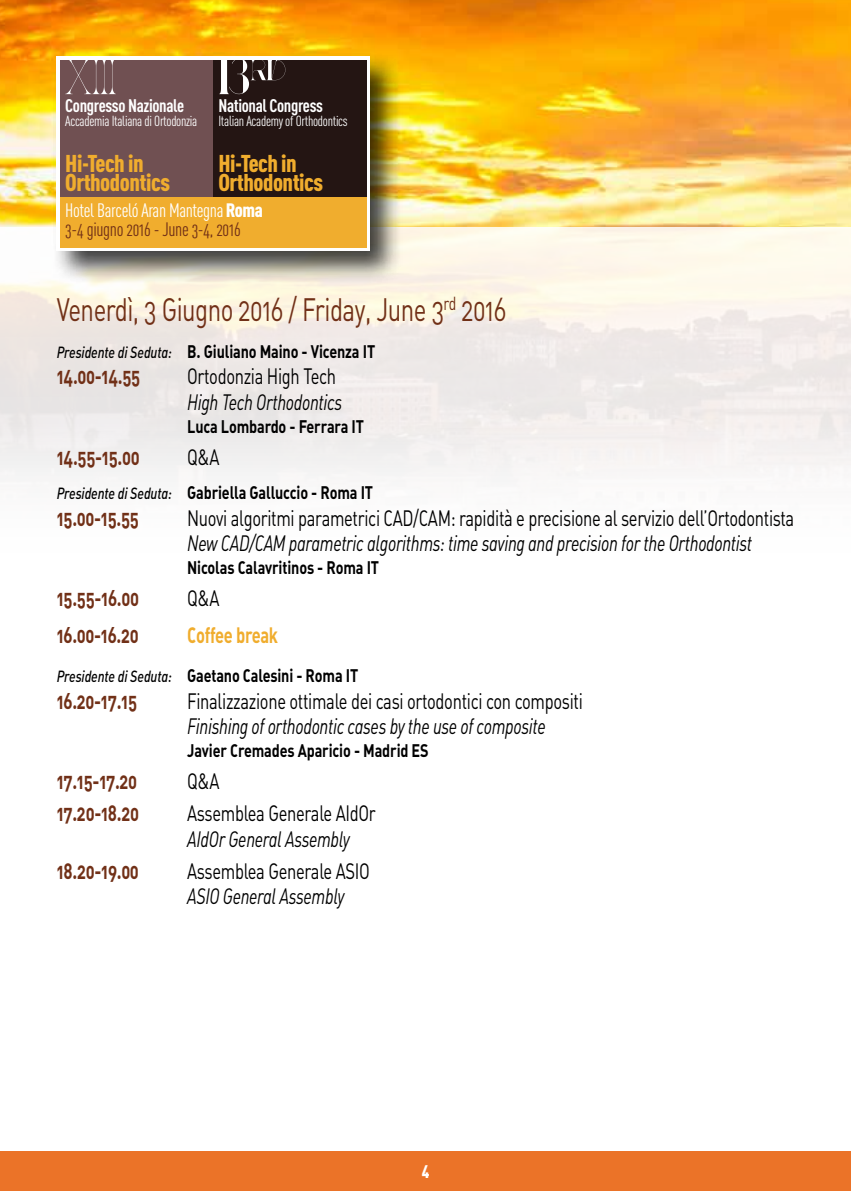
<style>
.page{position:relative;width:851px;height:1191px;background:#fff}
.page>*{position:absolute;margin:0;border:0;box-sizing:border-box;transform-origin:0 0}
.t1{font:32px "DIN Regular Alternate";letter-spacing:-.02em;color:#713017;scale:.75 1}
.t2{font:24px/19.2px "DIN Cond Black Alternate";letter-spacing:-.02em;color:#f0ad2e}
.t3{font:22px "DIN Regular Alternate";letter-spacing:-.02em;color:#000;scale:.75 1}
.t4{font:22px "DIN Regular Italic Alt";letter-spacing:-.02em;color:#000;scale:.75 1}
.t5{font:22px "DIN Bold Alternate";letter-spacing:-.02em;color:#713017;scale:.75 1}
.t6{font:22px "DIN Bold Alternate";letter-spacing:-.02em;color:#f0ad2e;scale:.75 1}
.t7{font:19.2px/19.2px "DIN Cond Regular Alternate";letter-spacing:-.02em;color:#713017}
.t8{font:18px "DIN Bold Alternate";letter-spacing:-.01em;color:#000;scale:.8 1}
.t9{font:18px "DIN Cond Bold Alternate";letter-spacing:-.02em;color:#fff}
.t10{font:900 18px "DIN Cond";color:#fff}
.t11{font:14.4px "DIN Cond Regular Alternate";letter-spacing:-.02em;color:#fff}
.s1{color:#fff}
.s2{font-family:"DIN Cond Black Alternate";color:#fff}
.s3{font-family:"DIN Medium Italic Alt";font-size:16px}
</style>
<div class="page">
<img style="left:0;top:0;width:851px;height:227px">
<div style="left:52px;top:52px;width:350px;height:232px;background:#000;opacity:.75"></div>
<svg style="left:57px;top:57px;width:313px;height:194px"></svg>
<div style="left:60px;top:196px;width:306px;height:51px;background:#f0ad2e"></div>
<div style="left:60px;top:60px;width:153px;height:136px;background:#705052"></div>
<div style="left:213px;top:60px;width:153px;height:136px;background:#241513"></div>
<svg style="left:65px;top:58px;width:51px;height:36px"></svg>
<svg style="left:218px;top:58px;width:67px;height:36px"></svg>
<div style="left:0;top:1151px;width:850px;height:40px;background:#eb7328"></div>
<hr style="left:850px;top:1151px;width:1px;height:40px;background:#eb7328">
<p class="t9" style="left:65px;top:94px;width:120px">Congresso Nazionale</p>
<p class="t11" style="left:65px;top:113px;width:133px">Accademia Italiana di Ortodonzia</p>
<h2 class="t2" style="left:65px;top:153px;width:106px">Hi-Tech in<br>Orthodontics</h2>
<p class="t9" style="left:218px;top:94px;width:106px">National Congress</p>
<p class="t11" style="left:218px;top:113px;width:131px">Italian Academy of Orthodontics</p>
<h2 class="t2" style="left:218px;top:153px;width:106px">Hi-Tech in<br>Orthodontics</h2>
<p class="t7" style="left:65px;top:200px;width:199px"><span class="s1">Hotel Barceló Aran Mantegna</span> <span class="s2">Roma<br></span>3-4 giugno 2016 - June 3-4, 2016</p>
<h1 class="t1" style="left:57px;top:289px;width:601px">Venerdì, 3 Giugno 2016 / Friday, June 3<sup>rd</sup> 2016</h1>
<p class="t8" style="left:57px;top:339px;width:399px"><span class="s3">Presidente di Seduta:</span> B. Giuliano Maino - Vicenza IT</p>
<p class="t5" style="left:57px;top:362px;width:113px">14.00-14.55</p>
<p class="t3" style="left:187px;top:363px;width:200px">Ortodonzia High Tech</p>
<p class="t4" style="left:187px;top:388px;width:208px">High Tech Orthodontics</p>
<p class="t8" style="left:187px;top:414px;width:222px">Luca Lombardo - Ferrara IT</p>
<p class="t5" style="left:57px;top:442px;width:112px">14.55-15.00</p>
<p class="t3" style="left:187px;top:443px;width:45px">Q&amp;A</p>
<p class="t8" style="left:57px;top:481px;width:397px"><span class="s3">Presidente di Seduta:</span> Gabriella Galluccio - Roma IT</p>
<p class="t5" style="left:57px;top:503px;width:111px">15.00-15.55</p>
<p class="t3" style="left:187px;top:504px;width:810px">Nuovi algoritmi parametrici CAD/CAM: rapidità e precisione al servizio dell’Ortodontista</p>
<p class="t4" style="left:187px;top:529px;width:754px">New CAD/CAM parametric algorithms: time saving and precision for the Orthodontist</p>
<p class="t8" style="left:187px;top:556px;width:241px">Nicolas Calavritinos - Roma IT</p>
<p class="t5" style="left:57px;top:584px;width:111px">15.55-16.00</p>
<p class="t3" style="left:187px;top:585px;width:45px">Q&amp;A</p>
<p class="t5" style="left:57px;top:621px;width:111px">16.00-16.20</p>
<p class="t6" style="left:187px;top:621px;width:123px">Coffee break</p>
<p class="t8" style="left:57px;top:664px;width:378px"><span class="s3">Presidente di Seduta:</span> Gaetano Calesini - Roma IT</p>
<p class="t5" style="left:57px;top:686px;width:109px">16.20-17.15</p>
<p class="t3" style="left:187px;top:687px;width:529px">Finalizzazione ottimale dei casi ortodontici con compositi</p>
<p class="t4" style="left:187px;top:712px;width:479px">Finishing of orthodontic cases by the use of composite</p>
<p class="t8" style="left:187px;top:739px;width:303px">Javier Cremades Aparicio - Madrid ES</p>
<p class="t5" style="left:57px;top:767px;width:109px">17.15-17.20</p>
<p class="t3" style="left:187px;top:767px;width:45px">Q&amp;A</p>
<p class="t5" style="left:57px;top:799px;width:111px">17.20-18.20</p>
<p class="t3" style="left:187px;top:799px;width:253px">Assemblea Generale AIdOr</p>
<p class="t4" style="left:187px;top:825px;width:218px">AIdOr General Assembly</p>
<p class="t5" style="left:57px;top:856px;width:111px">18.20-19.00</p>
<p class="t3" style="left:187px;top:857px;width:245px">Assemblea Generale ASIO</p>
<p class="t4" style="left:187px;top:882px;width:211px">ASIO General Assembly</p>
<p class="t10" style="left:421px;top:1159px;width:9px">4</p>
</div>
